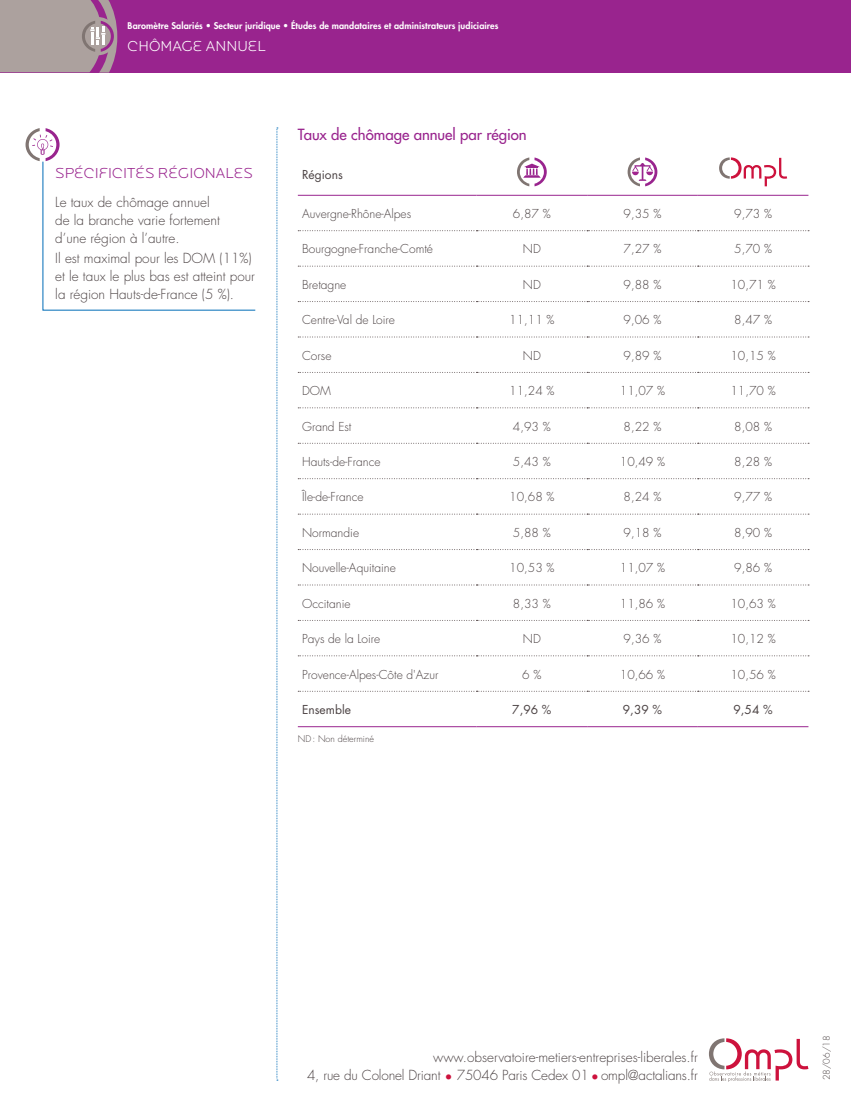
<style>
.page{position:relative;width:851px;height:1106px;background:#fff}
.page>*{position:absolute;margin:0;border:0;box-sizing:border-box;transform-origin:0 0}
.titre_tab_graph{font:500 15px "Futura Std";color:#99248e}
.titre_violet_exergue{font:300 15px "Locator Display";color:#99248e}
.Grand_titre_verso{font:300 15px "Locator Display";color:#fff}
.Texte_exergue{font:300 13.5px/18px "Futura Std";color:#4c4344}
.TABLEAU_texte_light{font:300 12px "Futura Std";color:#4c4344}
.texte_tableau{font:300 12px "Futura Std";color:#4c4344}
.TABLEAU-texte_BOOK{font:12px "Futura Std";color:#4c4344}
.t1{font:800 9px "Futura Std";letter-spacing:.01em;color:#fff}
.cle_de_lecture{font:300 9px "Futura Std";color:#4c4344}
.s1{color:#cd123d}
</style>
<div class="page">
<div style="left:0;top:0;width:850px;height:72px;background:#99248e"></div>
<svg style="left:276px;top:128px;width:2px;height:952px;background:#c4dced"></svg>
<svg style="left:0;top:0;width:117px;height:73px;background:#ab989d"></svg>
<svg style="left:709px;top:1038px;width:99px;height:43px"></svg>
<svg style="left:298px;top:231px;width:510px;height:460px"></svg>
<svg style="left:298px;top:230px;width:510px;height:1px"></svg>
<svg style="left:298px;top:372px;width:510px;height:1px"></svg>
<svg style="left:298px;top:407px;width:510px;height:1px"></svg>
<svg style="left:298px;top:443px;width:510px;height:1px"></svg>
<svg style="left:298px;top:478px;width:510px;height:1px"></svg>
<svg style="left:298px;top:514px;width:510px;height:1px"></svg>
<svg style="left:298px;top:549px;width:510px;height:1px"></svg>
<svg style="left:298px;top:584px;width:510px;height:1px"></svg>
<svg style="left:298px;top:620px;width:510px;height:1px"></svg>
<svg style="left:298px;top:655px;width:510px;height:1px"></svg>
<svg style="left:298px;top:691px;width:510px;height:1px"></svg>
<hr style="left:298px;top:195px;width:178px;height:1px;background:#99248e">
<hr style="left:476px;top:195px;width:111px;height:1px;background:#99248e">
<hr style="left:587px;top:195px;width:110px;height:1px;background:#99248e">
<hr style="left:697px;top:195px;width:111px;height:1px;background:#99248e">
<svg style="left:298px;top:266px;width:510px;height:1px"></svg>
<svg style="left:298px;top:301px;width:510px;height:1px"></svg>
<svg style="left:298px;top:336px;width:510px;height:1px"></svg>
<hr style="left:298px;top:726px;width:178px;height:1px;background:#99248e">
<hr style="left:476px;top:726px;width:111px;height:1px;background:#99248e">
<hr style="left:587px;top:726px;width:110px;height:1px;background:#99248e">
<hr style="left:697px;top:726px;width:111px;height:1px;background:#99248e">
<svg style="left:517px;top:157px;width:29px;height:29px"></svg>
<svg style="left:627px;top:157px;width:30px;height:29px"></svg>
<svg style="left:719px;top:157px;width:68px;height:29px"></svg>
<svg style="left:26px;top:128px;width:230px;height:183px"></svg>
<p class="t1" style="left:128px;top:20px;width:372px">Baromètre Salariés • Secteur juridique • Études de mandataires et administrateurs judiciaires</p>
<p class="Grand_titre_verso" style="left:128px;top:37px;width:140px">CHÔMAGE ANNUEL</p>
<p class="titre_violet_exergue" style="left:55px;top:164px;width:199px">SPÉCIFICITÉS RÉGIONALES</p>
<p class="Texte_exergue" style="left:55px;top:193px;width:166px">Le taux de chômage annuel de la branche varie fortement d’une région à l’autre.</p>
<p class="Texte_exergue" style="left:55px;top:249px;width:201px">Il est maximal pour les DOM (11%) et le taux le plus bas est atteint pour la région Hauts-de-France (5 %).</p>
<p class="titre_tab_graph" style="left:298px;top:125px;width:230px">Taux de chômage annuel par région</p>
<p class="TABLEAU-texte_BOOK" style="left:302px;top:167px;width:42px">Régions</p>
<p class="TABLEAU_texte_light" style="left:302px;top:206px;width:111px">Auvergne-Rhône-Alpes</p>
<p class="texte_tableau" style="left:513px;top:206px;width:39px">6,87 %</p>
<p class="TABLEAU_texte_light" style="left:623px;top:206px;width:39px">9,35 %</p>
<p class="TABLEAU_texte_light" style="left:734px;top:206px;width:39px">9,73 %</p>
<p class="TABLEAU_texte_light" style="left:302px;top:242px;width:132px">Bourgogne-Franche-Comté</p>
<p class="texte_tableau" style="left:523px;top:242px;width:19px">ND</p>
<p class="TABLEAU_texte_light" style="left:623px;top:242px;width:39px">7,27 %</p>
<p class="TABLEAU_texte_light" style="left:734px;top:242px;width:39px">5,70 %</p>
<p class="TABLEAU_texte_light" style="left:302px;top:277px;width:46px">Bretagne</p>
<p class="texte_tableau" style="left:523px;top:277px;width:19px">ND</p>
<p class="texte_tableau" style="left:623px;top:277px;width:39px">9,88 %</p>
<p class="texte_tableau" style="left:730px;top:277px;width:47px">10,71 %</p>
<p class="TABLEAU_texte_light" style="left:302px;top:312px;width:94px">Centre-Val de Loire</p>
<p class="texte_tableau" style="left:509px;top:312px;width:47px">11,11 %</p>
<p class="TABLEAU_texte_light" style="left:623px;top:312px;width:39px">9,06 %</p>
<p class="TABLEAU_texte_light" style="left:734px;top:312px;width:39px">8,47 %</p>
<p class="TABLEAU_texte_light" style="left:302px;top:348px;width:31px">Corse</p>
<p class="texte_tableau" style="left:523px;top:348px;width:19px">ND</p>
<p class="texte_tableau" style="left:623px;top:348px;width:39px">9,89 %</p>
<p class="TABLEAU_texte_light" style="left:730px;top:348px;width:47px">10,15 %</p>
<p class="TABLEAU_texte_light" style="left:302px;top:383px;width:30px">DOM</p>
<p class="texte_tableau" style="left:509px;top:383px;width:47px">11,24 %</p>
<p class="TABLEAU_texte_light" style="left:619px;top:383px;width:47px">11,07 %</p>
<p class="TABLEAU_texte_light" style="left:730px;top:383px;width:47px">11,70 %</p>
<p class="TABLEAU_texte_light" style="left:302px;top:419px;width:51px">Grand Est</p>
<p class="texte_tableau" style="left:513px;top:419px;width:39px">4,93 %</p>
<p class="TABLEAU_texte_light" style="left:623px;top:419px;width:39px">8,22 %</p>
<p class="TABLEAU_texte_light" style="left:734px;top:419px;width:39px">8,08 %</p>
<p class="TABLEAU_texte_light" style="left:302px;top:454px;width:80px">Hauts-de-France</p>
<p class="texte_tableau" style="left:513px;top:454px;width:39px">5,43 %</p>
<p class="TABLEAU_texte_light" style="left:619px;top:454px;width:47px">10,49 %</p>
<p class="TABLEAU_texte_light" style="left:734px;top:454px;width:39px">8,28 %</p>
<p class="TABLEAU_texte_light" style="left:302px;top:490px;width:63px">Île-de-France</p>
<p class="texte_tableau" style="left:509px;top:490px;width:47px">10,68 %</p>
<p class="TABLEAU_texte_light" style="left:623px;top:490px;width:39px">8,24 %</p>
<p class="TABLEAU_texte_light" style="left:734px;top:490px;width:39px">9,77 %</p>
<p class="TABLEAU_texte_light" style="left:302px;top:525px;width:59px">Normandie</p>
<p class="texte_tableau" style="left:513px;top:525px;width:39px">5,88 %</p>
<p class="TABLEAU_texte_light" style="left:623px;top:525px;width:39px">9,18 %</p>
<p class="TABLEAU_texte_light" style="left:734px;top:525px;width:39px">8,90 %</p>
<p class="TABLEAU_texte_light" style="left:302px;top:560px;width:95px">Nouvelle-Aquitaine</p>
<p class="texte_tableau" style="left:509px;top:560px;width:47px">10,53 %</p>
<p class="TABLEAU_texte_light" style="left:619px;top:560px;width:47px">11,07 %</p>
<p class="TABLEAU_texte_light" style="left:734px;top:560px;width:39px">9,86 %</p>
<p class="TABLEAU_texte_light" style="left:302px;top:596px;width:50px">Occitanie</p>
<p class="texte_tableau" style="left:513px;top:596px;width:39px">8,33 %</p>
<p class="TABLEAU_texte_light" style="left:619px;top:596px;width:47px">11,86 %</p>
<p class="TABLEAU_texte_light" style="left:730px;top:596px;width:47px">10,63 %</p>
<p class="TABLEAU_texte_light" style="left:302px;top:631px;width:80px">Pays de la Loire</p>
<p class="texte_tableau" style="left:523px;top:631px;width:19px">ND</p>
<p class="TABLEAU_texte_light" style="left:623px;top:631px;width:39px">9,36 %</p>
<p class="TABLEAU_texte_light" style="left:730px;top:631px;width:47px">10,12 %</p>
<p class="TABLEAU_texte_light" style="left:302px;top:667px;width:138px">Provence-Alpes-Côte d'Azur</p>
<p class="texte_tableau" style="left:522px;top:667px;width:21px">6 %</p>
<p class="TABLEAU_texte_light" style="left:619px;top:667px;width:47px">10,66 %</p>
<p class="TABLEAU_texte_light" style="left:730px;top:667px;width:47px">10,56 %</p>
<p class="TABLEAU-texte_BOOK" style="left:302px;top:702px;width:50px">Ensemble</p>
<p class="TABLEAU-texte_BOOK" style="left:512px;top:702px;width:41px">7,96 %</p>
<p class="TABLEAU-texte_BOOK" style="left:622px;top:702px;width:41px">9,39 %</p>
<p class="TABLEAU-texte_BOOK" style="left:733px;top:702px;width:41px">9,54 %</p>
<p class="cle_de_lecture" style="left:298px;top:733px;width:78px">ND: Non déterminé</p>
<p class="Texte_exergue" style="left:433px;top:1048px;width:266px">www.observatoire-metiers-entreprises-liberales.fr</p>
<p class="Texte_exergue" style="left:307px;top:1066px;width:392px">4, rue du Colonel Driant <span class="s1">•</span> 75046 Paris Cedex 01 <span class="s1">•</span> ompl@actalians.fr</p>
<p class="cle_de_lecture" style="left:820px;top:1080px;width:46px;rotate:-90deg">28/06/18</p>
</div>
